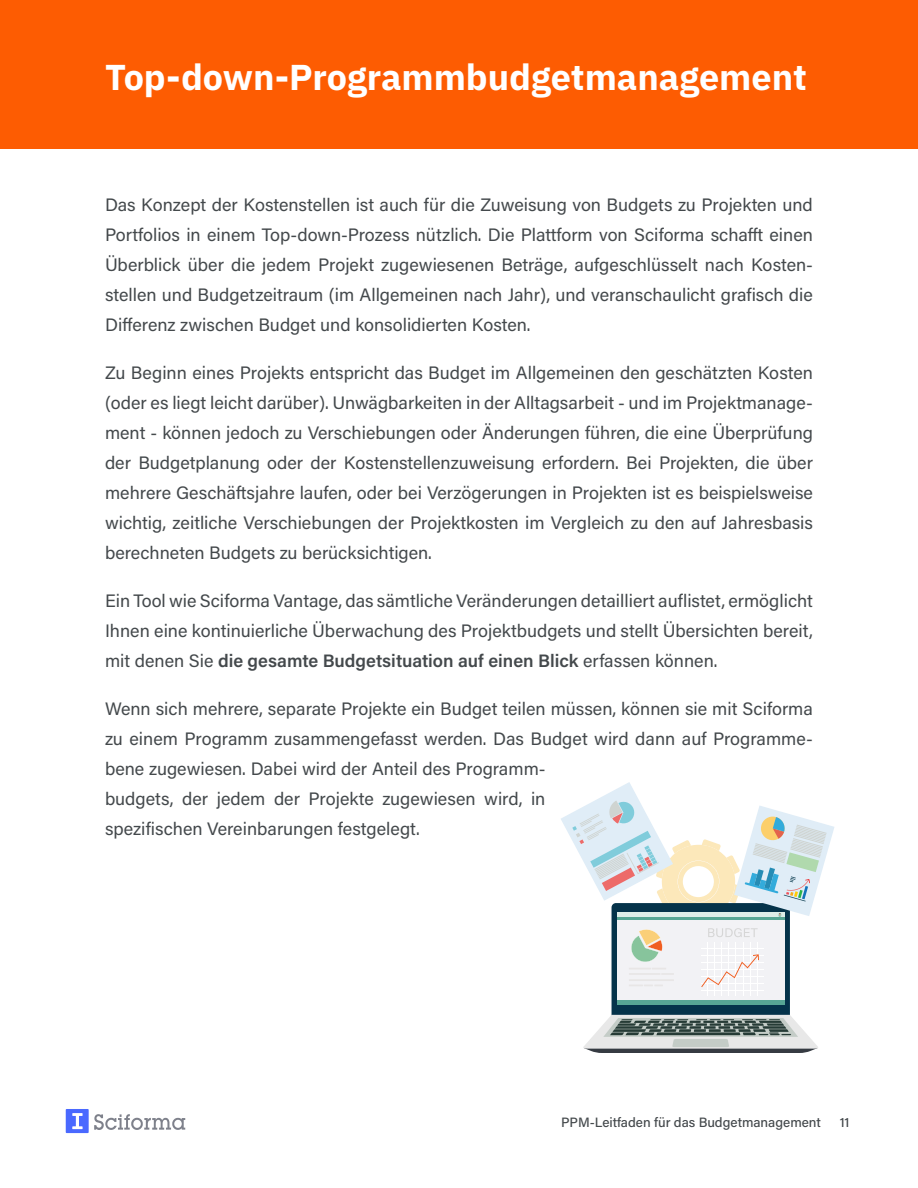
<style>
.page{position:relative;width:918px;height:1188px;background:#fff}
.page>*{position:absolute;margin:0;border:0;box-sizing:border-box;transform-origin:0 0}
.section_titles{font:700 36px "IBM Plex Sans";color:#fff}
.body_text{font:18px/30px "Acumin Pro";color:#44494c;text-align:justify}
.t1{font:500 13.5px "Acumin Pro";color:#44494c}
.s1{font-weight:600}
</style>
<div class="page">
<svg style="left:66px;top:1109px;width:119px;height:24px"></svg>
<div style="left:0;top:0;width:918px;height:148px;background:#fd5c02"></div>
<svg style="left:561px;top:782px;width:274px;height:271px"></svg>
<p class="section_titles" style="left:105px;top:48px;width:703px">Top-down-Programmbudgetmanagement</p>
<p class="body_text" style="left:105px;top:189px;width:710px">Das Konzept der Kostenstellen ist auch für die Zuweisung von Budgets zu Projekten und Portfolios in einem Top-down-Prozess nützlich. Die Plattform von Sciforma schafft einen Überblick über die jedem Projekt zugewiesenen Beträge, aufgeschlüsselt nach Kosten&shy;stellen und Budgetzeitraum (im Allgemeinen nach Jahr), und veranschaulicht grafisch die Differenz zwischen Budget und konsolidierten Kosten.</p>
<p class="body_text" style="left:105px;top:357px;width:710px">Zu Beginn eines Projekts entspricht das Budget im Allgemeinen den geschätzten Kosten (oder es liegt leicht darüber). Unwägbarkeiten in der Alltagsarbeit - und im Projektmanage&shy;ment - können jedoch zu Verschiebungen oder Änderungen führen, die eine Überprüfung der Budgetplanung oder der Kostenstellenzuweisung erfordern. Bei Projekten, die über mehrere Geschäftsjahre laufen, oder bei Verzögerungen in Projekten ist es beispielsweise wichtig, zeitliche Verschiebungen der Projektkosten im Vergleich zu den auf Jahresbasis berechneten Budgets zu berücksichtigen.</p>
<p class="body_text" style="left:105px;top:585px;width:709px">Ein Tool wie Sciforma Vantage, das sämtliche Veränderungen detailliert auflistet, ermöglicht Ihnen eine kontinuierliche Überwachung des Projektbudgets und stellt Übersichten bereit, mit denen Sie <span class="s1">die gesamte Budgetsituation auf einen Blick</span> erfassen können.</p>
<p class="body_text" style="left:105px;top:693px;width:710px;text-align:left">Wenn sich mehrere, separate Projekte ein Budget teilen müssen, können sie mit Sciforma zu einem Programm zusammengefasst werden. Das Budget wird dann auf Programme&shy;bene zugewiesen. Dabei wird der Anteil des Programm-<br>budgets, der jedem der Projekte zugewiesen wird, in<br>spezifischen Vereinbarungen festgelegt.</p>
<p class="t1" style="left:561px;top:1113px;width:261px">PPM-Leitfaden für das Budgetmanagement</p>
<p class="t1" style="left:840px;top:1113px;width:11px">11</p>
</div>
